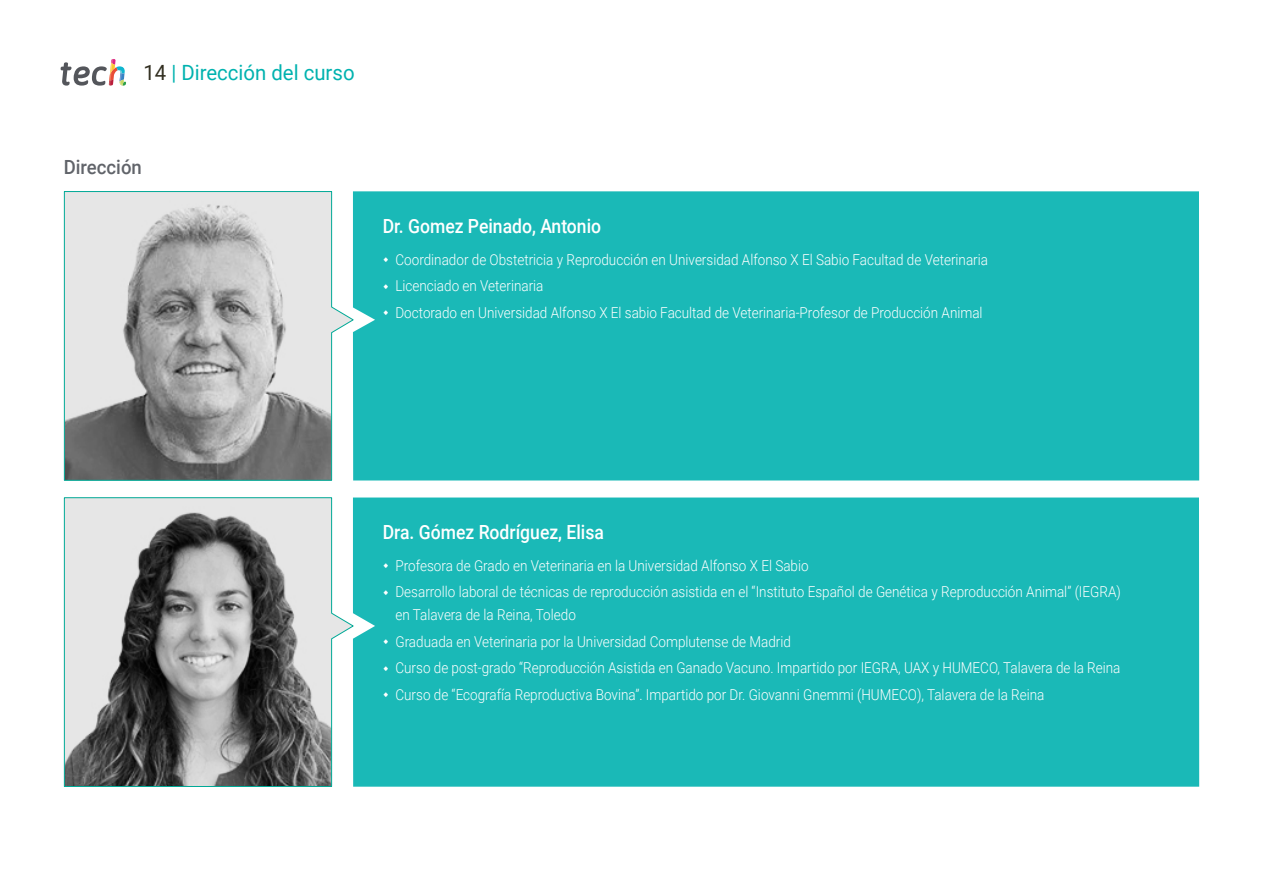
<style>
.page{position:relative;width:1263px;height:893px;background:#fff}
.page>*{position:absolute;margin:0;border:0;box-sizing:border-box;transform-origin:0 0}
.t1{font:21px "Roboto";color:#00b2af}
.t2{font:500 19.5px "Roboto";color:#fff;scale:.9 1}
.t3{font:500 19.5px "Roboto";color:#61646a;scale:.95 1}
.t4{font:300 15px/26.7px "Roboto";color:#fff;scale:.9 1}
.s1{color:#312e20}
</style>
<div class="page">
<svg style="left:61px;top:59px;width:65px;height:27px"></svg>
<div style="left:354px;top:497px;width:845px;height:290px;background:#1ab9b7"></div>
<svg style="left:64px;top:497px;width:290px;height:290px;background:#989b9b"></svg>
<div style="left:354px;top:191px;width:845px;height:289px;background:#1ab9b7"></div>
<svg style="left:64px;top:191px;width:290px;height:290px;background:#b5b8b8"></svg>
<svg style="left:384px;top:257px;width:4px;height:5px"></svg>
<svg style="left:384px;top:284px;width:4px;height:5px"></svg>
<svg style="left:384px;top:310px;width:4px;height:5px"></svg>
<svg style="left:384px;top:563px;width:4px;height:5px"></svg>
<svg style="left:384px;top:590px;width:4px;height:5px"></svg>
<svg style="left:384px;top:639px;width:4px;height:5px"></svg>
<svg style="left:384px;top:666px;width:4px;height:5px"></svg>
<svg style="left:384px;top:692px;width:4px;height:5px"></svg>
<h1 class="t1" style="left:144px;top:57px;width:213px"><span class="s1">14</span> | Dirección del curso</h1>
<h2 class="t3" style="left:64px;top:154px;width:84px">Dirección</h2>
<h2 class="t2" style="left:383px;top:212px;width:244px">Dr. Gomez Peinado, Antonio</h2>
<p class="t4" style="left:395px;top:245px;width:660px">Coordinador de Obstetricia y Reproducción en Universidad Alfonso X El Sabio Facultad de Veterinaria<br>Licenciado en Veterinaria<br>Doctorado en Universidad Alfonso X El sabio Facultad de Veterinaria-Profesor de Producción Animal</p>
<h2 class="t2" style="left:383px;top:518px;width:247px">Dra. Gómez Rodríguez, Elisa</h2>
<p class="t4" style="left:395px;top:551px;width:807px">Profesora de Grado en Veterinaria en la Universidad Alfonso X El Sabio<br>Desarrollo laboral de técnicas de reproducción asistida en el “Instituto Español de Genética y Reproducción Animal” (IEGRA)</p>
<p class="t4" style="left:395px;top:601px;width:807px">en Talavera de la Reina, Toledo<br>Graduada en Veterinaria por la Universidad Complutense de Madrid<br>Curso de post-grado “Reproducción Asistida en Ganado Vacuno. Impartido por IEGRA, UAX y HUMECO, Talavera de la Reina Curso de “Ecografía Reproductiva Bovina”. Impartido por Dr. Giovanni Gnemmi (HUMECO), Talavera de la Reina</p>
</div>
